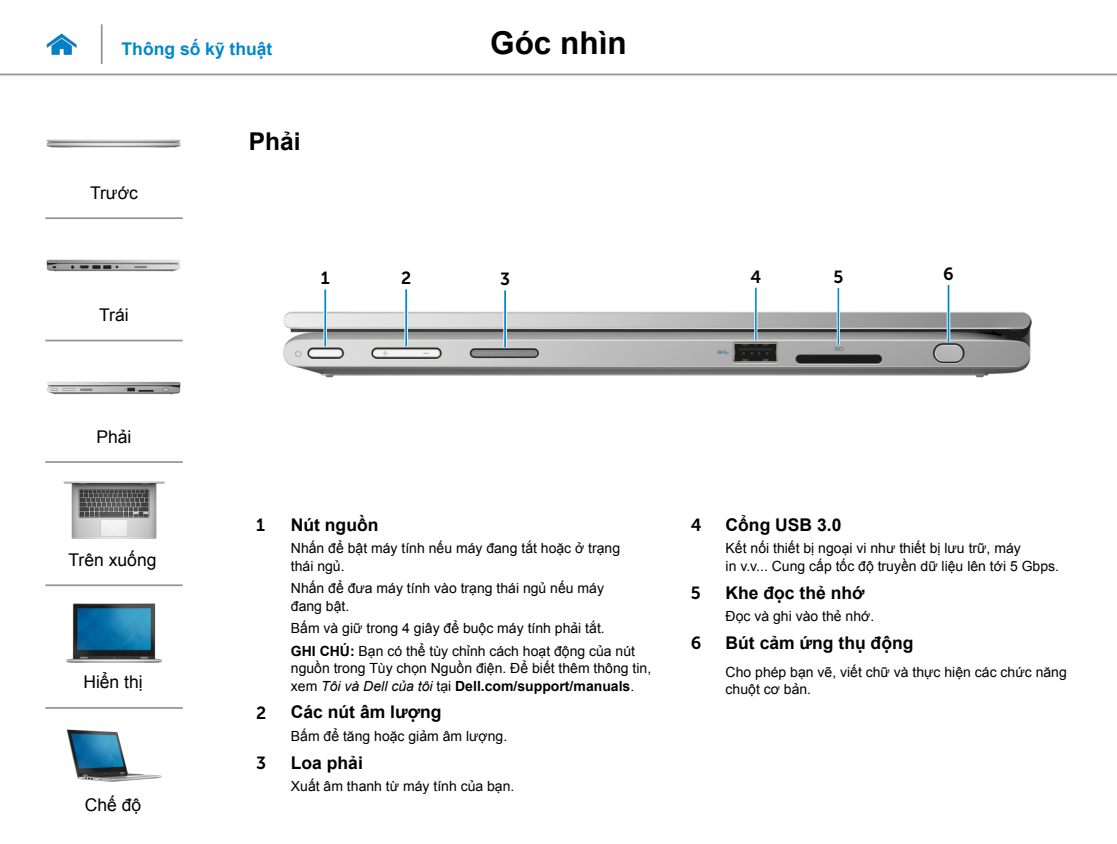
<style>
.page{position:relative;width:1117px;height:844px;background:#fff}
.page>*{position:absolute;margin:0;border:0;box-sizing:border-box;transform-origin:0 0}
.t1{font:700 31.5px "Arial";color:#000}
.Head2{font:700 24.5px "Arial";color:#000}
.Callout_Head{font:700 17.5px "Arial";color:#000}
.t2{font:17.5px "Arial";color:#000}
.t3{font:700 17.5px "Arial";color:#0087cc}
.Callout_Head-2{font:17.5px "Museo Sans For Dell 700";color:#000}
.Callout-L{font:17.5px "Museo Sans For Dell 700";color:#000}
.Callout_description{font:14px/17.5px "Arial";color:#000}
.Callout_Head-3{font:14px/17.5px "Arial";color:#000}
.s1{font-weight:700}
.s2{font-style:italic}
</style>
<div class="page">
<hr style="left:0;top:74px;width:1116px;height:1px;background:#939598">
<img style="left:46px;top:33px;width:31px;height:23px">
<img style="left:283px;top:308px;width:749px;height:70px">
<svg style="left:946px;top:285px;width:4px;height:57px"></svg>
<hr style="left:947px;top:285px;width:2px;height:57px;background:#0087cc">
<svg style="left:323px;top:289px;width:4px;height:57px"></svg>
<hr style="left:324px;top:289px;width:2px;height:57px;background:#0087cc">
<svg style="left:404px;top:289px;width:4px;height:57px"></svg>
<hr style="left:405px;top:289px;width:2px;height:57px;background:#0087cc">
<hr style="left:503px;top:290px;width:3px;height:57px;background:#fff">
<hr style="left:504px;top:290px;width:2px;height:57px;background:#0087cc">
<hr style="left:754px;top:287px;width:3px;height:53px;background:#fff">
<hr style="left:755px;top:287px;width:1px;height:53px;background:#0087cc">
<hr style="left:836px;top:288px;width:3px;height:57px;background:#fff">
<hr style="left:837px;top:288px;width:1px;height:57px;background:#0087cc">
<hr style="left:101px;top:24px;width:2px;height:40px;background:#939598">
<img style="left:47px;top:139px;width:134px;height:9px">
<img style="left:47px;top:259px;width:133px;height:13px">
<img style="left:47px;top:381px;width:134px;height:13px">
<img style="left:64px;top:481px;width:100px;height:57px">
<img style="left:66px;top:603px;width:95px;height:59px">
<img style="left:66px;top:729px;width:95px;height:52px">
<hr style="left:45px;top:217px;width:138px;height:2px;background:#939598">
<hr style="left:45px;top:339px;width:138px;height:2px;background:#939598">
<hr style="left:45px;top:461px;width:138px;height:2px;background:#939598">
<hr style="left:45px;top:584px;width:138px;height:2px;background:#939598">
<hr style="left:45px;top:706px;width:138px;height:2px;background:#939598">
<p class="t3" style="left:122px;top:37px;width:152px">Thông số kỹ thuật</p>
<h1 class="t1" style="left:490px;top:22px;width:138px">Góc nhìn</h1>
<p class="t2" style="left:90px;top:181px;width:49px">Trước</p>
<p class="t2" style="left:99px;top:303px;width:31px">Trái</p>
<p class="t2" style="left:96px;top:425px;width:37px">Phải</p>
<p class="t2" style="left:69px;top:548px;width:89px">Trên xuống</p>
<p class="t2" style="left:83px;top:670px;width:61px">Hiển thị</p>
<p class="t2" style="left:85px;top:793px;width:58px">Chế độ</p>
<p class="Head2" style="left:249px;top:125px;width:53px">Phải</p>
<p class="Callout-L" style="left:321px;top:268px;width:10px">1</p>
<p class="Callout-L" style="left:401px;top:268px;width:12px">2</p>
<p class="Callout-L" style="left:833px;top:267px;width:11px">5</p>
<p class="Callout-L" style="left:943px;top:264px;width:12px">6</p>
<p class="Callout-L" style="left:500px;top:269px;width:12px">3</p>
<p class="Callout-L" style="left:750px;top:267px;width:12px">4</p>
<p class="Callout_Head-2" style="left:256px;top:515px;width:10px">1</p>
<p class="Callout_Head" style="left:291px;top:512px;width:89px">Nút nguồn</p>
<p class="Callout_description" style="left:291px;top:539px;width:331px">Nhấn để bật máy tính nếu máy đang tắt hoặc ở trạng thái ngủ.</p>
<p class="Callout_description" style="left:291px;top:579px;width:314px">Nhấn để đưa máy tính vào trạng thái ngủ nếu máy đang bật.</p>
<p class="Callout_description" style="left:291px;top:619px;width:315px">Bấm và giữ trong 4 giây để buộc máy tính phải tắt.</p>
<p class="Callout_description" style="left:291px;top:641px;width:362px"><span class="s1">GHI CHÚ:</span> Bạn có thể tùy chỉnh cách hoạt động của nút nguồn trong Tùy chọn Nguồn điện. Để biết thêm thông tin, xem <span class="s2">Tôi và Dell của tôi</span> tại <span class="s1">Dell.com/support/manuals</span>.</p>
<p class="Callout_Head-2" style="left:256px;top:702px;width:12px">2</p>
<p class="Callout_Head" style="left:291px;top:700px;width:152px">Các nút âm lượng</p>
<p class="Callout_description" style="left:291px;top:727px;width:218px">Bấm để tăng hoặc giảm âm lượng.</p>
<p class="Callout_Head-2" style="left:256px;top:753px;width:12px">3</p>
<p class="Callout_Head" style="left:291px;top:750px;width:73px">Loa phải</p>
<p class="Callout_description" style="left:291px;top:777px;width:225px">Xuất âm thanh từ máy tính của bạn.</p>
<p class="Callout_Head-2" style="left:690px;top:515px;width:12px">4</p>
<p class="Callout_Head" style="left:725px;top:512px;width:117px">Cổng USB 3.0</p>
<p class="Callout_description" style="left:725px;top:539px;width:335px">Kết nối thiết bị ngoại vi như thiết bị lưu trữ, máy<br>in v.v... Cung cấp tốc độ truyền dữ liệu lên tới 5 Gbps.</p>
<p class="Callout_Head-2" style="left:690px;top:583px;width:11px">5</p>
<p class="Callout_Head" style="left:725px;top:580px;width:140px">Khe đọc thẻ nhớ</p>
<p class="Callout_description" style="left:725px;top:607px;width:150px">Đọc và ghi vào thẻ nhớ.</p>
<p class="Callout_Head-2" style="left:690px;top:633px;width:12px">6</p>
<p class="Callout_Head" style="left:725px;top:631px;width:189px">Bút cảm ứng thụ động</p>
<p class="Callout_Head-3" style="left:725px;top:662px;width:342px">Cho phép bạn vẽ, viết chữ và thực hiện các chức năng chuột cơ bản.</p>
</div>
